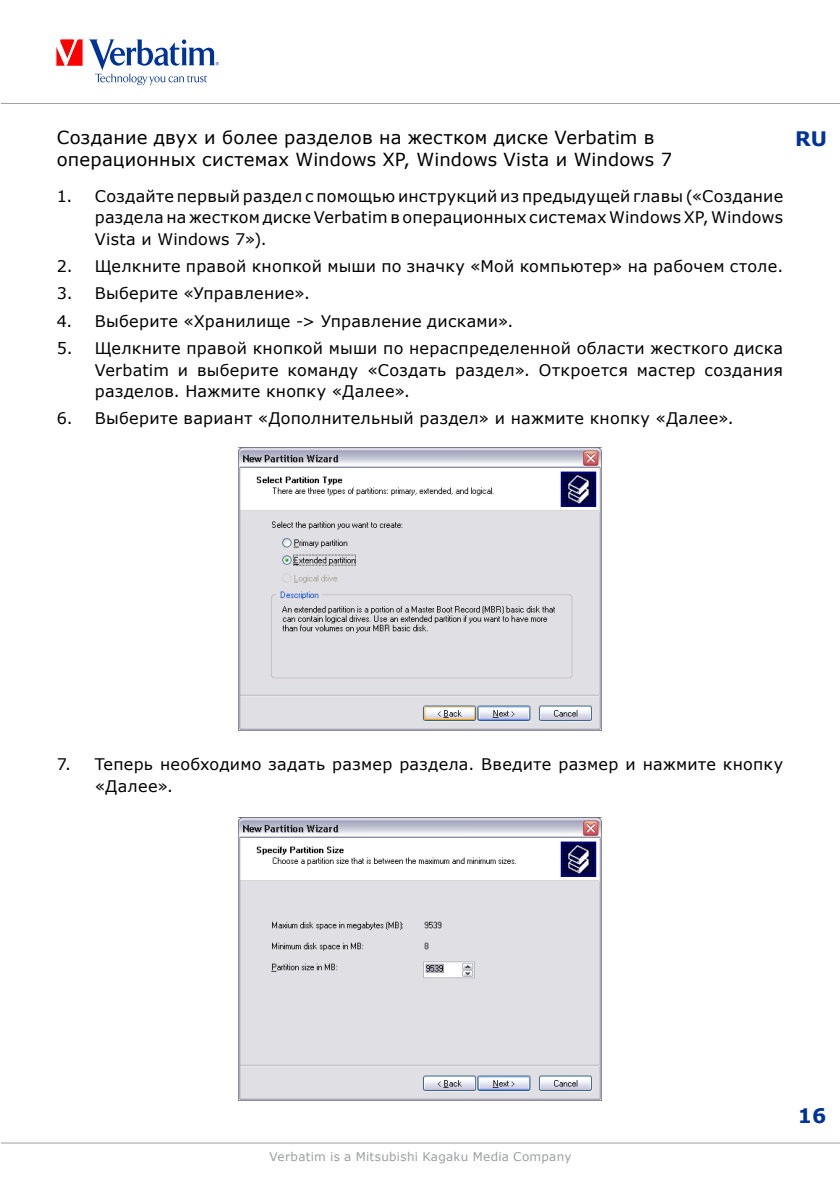
<style>
.page{position:relative;width:840px;height:1191px;background:#fff}
.page>*{position:absolute;margin:0;border:0;box-sizing:border-box;transform-origin:0 0}
.t1{font:700 20px "Verdana";color:#039}
.t2{font:18px/21.6px "Verdana";letter-spacing:.01em;color:#000}
.t3{font:16px/21.6px "Verdana";letter-spacing:.015em;color:#000;text-align:justify}
.t4{font:12px "Verdana";letter-spacing:.02em;color:#9c9e9f}
</style>
<div class="page">
<svg style="left:56px;top:39px;width:26px;height:27px"></svg>
<svg style="left:89px;top:39px;width:130px;height:46px"></svg>
<hr style="left:1px;top:1142px;width:838px;height:1px;background:#9c9e9f">
<hr style="left:1px;top:103px;width:838px;height:1px;background:#9c9e9f">
<img style="left:238px;top:447px;width:363px;height:283px">
<img style="left:238px;top:817px;width:363px;height:283px">
<p class="t2" style="left:57px;top:126px;width:616px">Создание двух и более разделов на жестком диске Verbatim в операционных системах Windows XP, Windows Vista и Windows 7</p>
<p class="t3" style="left:95px;top:184px;width:689px;text-indent:-38px">1. Создайте первый раздел с помощью инструкций из предыдущей главы («Создание раздела на жестком диске Verbatim в операционных системах Windows XP, Windows Vista и Windows 7»).</p>
<p class="t3" style="left:57px;top:255px;width:727px">2. Щелкните правой кнопкой мыши по значку «Мой компьютер» на рабочем столе.</p>
<p class="t3" style="left:57px;top:282px;width:254px">3. Выберите «Управление».</p>
<p class="t3" style="left:57px;top:309px;width:458px">4. Выберите «Хранилище -&gt; Управление дисками».</p>
<p class="t3" style="left:95px;top:337px;width:689px;text-indent:-38px">5. Щелкните правой кнопкой мыши по нераспределенной области жесткого диска Verbatim и выберите команду «Создать раздел». Откроется мастер создания разделов. Нажмите кнопку «Далее».</p>
<p class="t3" style="left:57px;top:407px;width:678px">6. Выберите вариант «Дополнительный раздел» и нажмите кнопку «Далее».</p>
<p class="t1" style="left:794px;top:126px;width:33px">RU</p>
<p class="t3" style="left:95px;top:753px;width:689px;text-indent:-38px">7. Теперь необходимо задать размер раздела. Введите размер и нажмите кнопку «Далее».</p>
<p class="t4" style="left:269px;top:1148px;width:303px">Verbatim is a Mitsubishi Kagaku Media Company</p>
<p class="t1" style="left:797px;top:1103px;width:30px">16</p>
</div>
